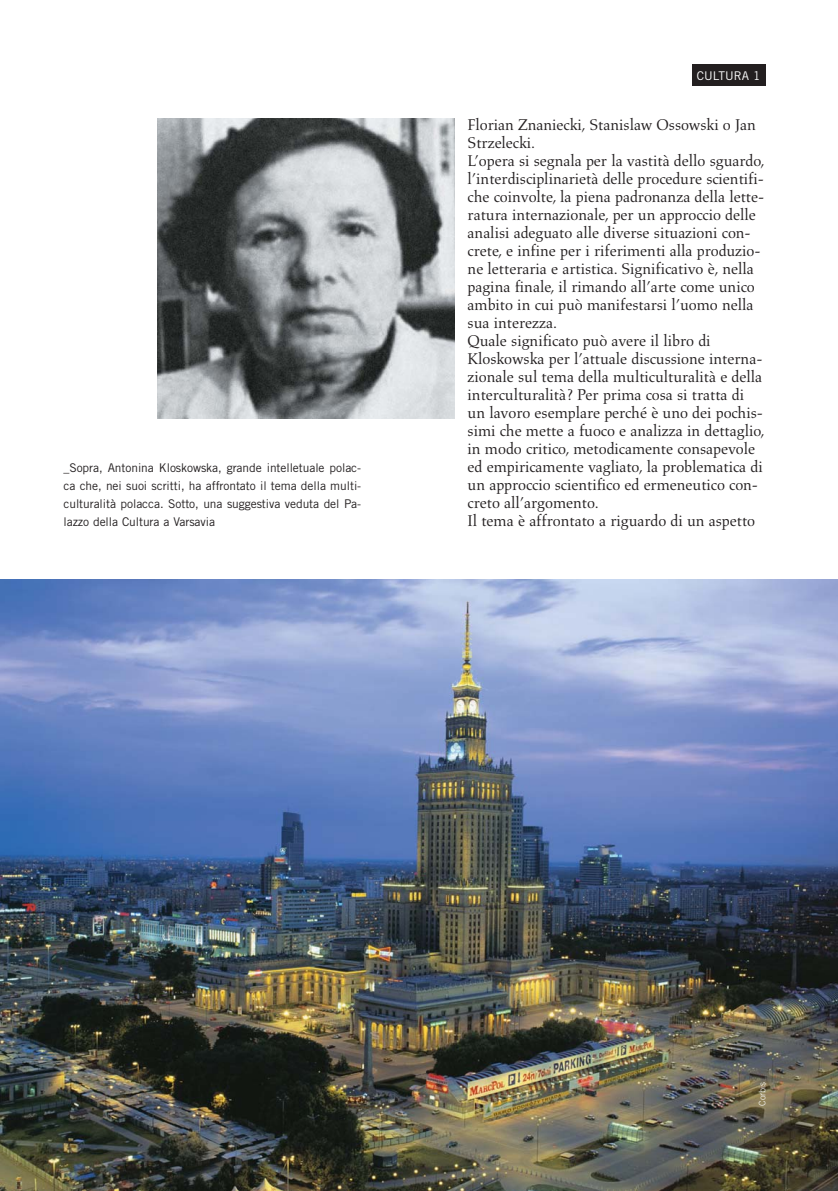
<style>
.page{position:relative;width:838px;height:1191px;background:#fff}
.page>*{position:absolute;margin:0;border:0;box-sizing:border-box;transform-origin:0 0}
.t1{font:15.9px/18px "Aldus";letter-spacing:-.005em;color:#231f20}
.t2{font:12px/18px "Trade Gothic";letter-spacing:-.005em;color:#231f20;text-align:justify}
.t3{font:12px "Trade Gothic";color:#fff}
.t4{font:300 9px "Trade Gothic";color:#fff}
</style>
<div class="page">
<div style="left:691px;top:65px;width:74px;height:21px;background:#231f20"></div>
<img style="left:157px;top:118px;width:298px;height:300px">
<img style="left:0;top:580px;width:837px;height:610px">
<p class="t2" style="left:63px;top:459px;width:299px">_Sopra, Antonina Kloskowska, grande intelletuale polac&shy;ca che, nei suoi scritti, ha affrontato il tema della multi&shy;culturalità polacca. Sotto, una suggestiva veduta del Pa&shy;lazzo della Cultura a Varsavia</p>
<p class="t3" style="left:696px;top:71px;width:65px">CULTURA 1</p>
<p class="t1" style="left:467px;top:117px;width:299px">Florian Znaniecki, Stanislaw Ossowski o Jan Strzelecki.<br>L’opera si segnala per la vastità dello sguardo, l’interdisciplinarietà delle procedure scientifi&shy;che coinvolte, la piena padronanza della lette&shy;ratura internazionale, per un approccio delle analisi adeguato alle diverse situazioni con&shy;crete, e infine per i riferimenti alla produzio&shy;ne letteraria e artistica. Significativo è, nella pagina finale, il rimando all’arte come unico ambito in cui può manifestarsi l’uomo nella sua interezza.<br>Quale significato può avere il libro di Kloskowska per l’attuale discussione interna&shy;zionale sul tema della multiculturalità e della interculturalità? Per prima cosa si tratta di un lavoro esemplare perché è uno dei pochis&shy;simi che mette a fuoco e analizza in dettaglio, in modo critico, metodicamente consapevole ed empiricamente vagliato, la problematica di un approccio scientifico ed ermeneutico con&shy;creto all’argomento.<br>Il tema è affrontato a riguardo di un aspetto</p>
<p class="t4" style="left:759px;top:1105px;width:25px;rotate:-90deg">Corbis</p>
</div>
